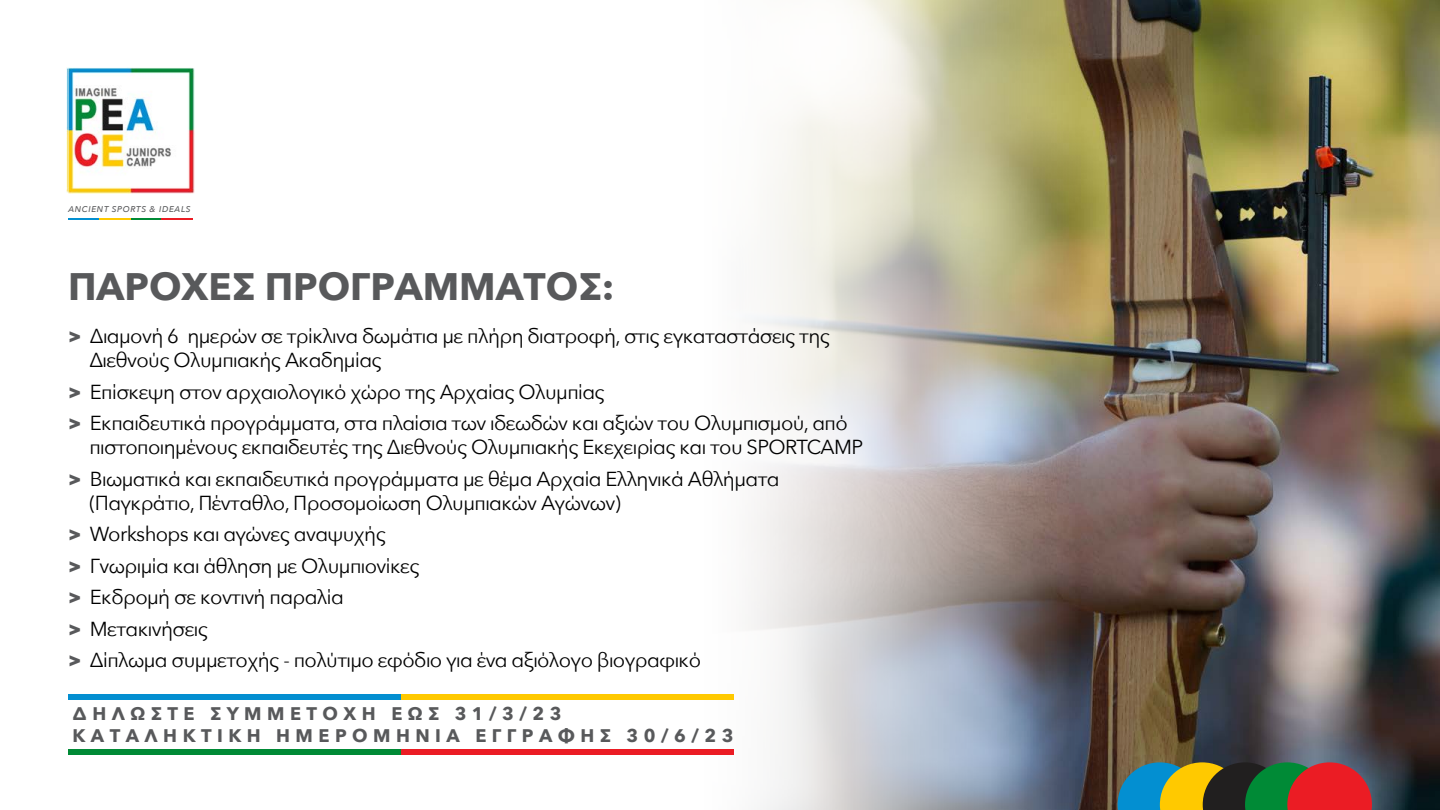
<style>
.page{position:relative;width:1440px;height:810px;background:#fff}
.page>*{position:absolute;margin:0;border:0;box-sizing:border-box;transform-origin:0 0}
.t1{font:700 38.25px "Avenir Next";color:#58595b}
.t2{font:20.25px/31.5px "Avenir Next";letter-spacing:-.03em;color:#000}
.t3{font:700 18.23px/21.9px "Avenir Next";letter-spacing:.3em;color:#58595b}
.t4{font:italic 500 8.4px "Avenir Next";letter-spacing:.08em;color:#58595b}
.s1{font-weight:800;color:#58595b}
</style>
<div class="page">
<hr style="left:68px;top:218px;width:31px;height:2px;background:#038fd1">
<hr style="left:130px;top:218px;width:31px;height:2px;background:#008a36">
<hr style="left:99px;top:218px;width:31px;height:2px;background:#ffc900">
<hr style="left:161px;top:218px;width:31px;height:2px;background:#eb1c24">
<img style="left:338px;top:0;width:1102px;height:810px">
<img style="left:68px;top:68px;width:126px;height:126px">
<svg style="left:1118px;top:762px;width:254px;height:48px;background:#766140"></svg>
<div style="left:68px;top:695px;width:333px;height:5px;background:#038fd1"></div>
<div style="left:68px;top:749px;width:333px;height:5px;background:#008a36"></div>
<div style="left:401px;top:695px;width:332px;height:5px;background:#ffc900"></div>
<div style="left:401px;top:749px;width:332px;height:5px;background:#eb1c24"></div>
<p class="t4" style="left:68px;top:202px;width:124px">ANCIENT SPORTS &amp; IDEALS</p>
<h1 class="t1" style="left:68px;top:254px;width:548px">ΠΑΡΟΧΕΣ ΠΡΟΓΡΑΜΜΑΤΟΣ:</h1>
<p class="t2" style="left:89px;top:323px;width:742px;line-height:24px;text-indent:-21px"><span class="s1">&gt;</span> Διαμονή 6 ημερών σε τρίκλινα δωμάτια με πλήρη διατροφή, στις εγκαταστάσεις της<br>Διεθνούς Ολυμπιακής Ακαδημίας</p>
<p class="t2" style="left:68px;top:375px;width:781px"><span class="s1">&gt;</span> Επίσκεψη στον αρχαιολογικό χώρο της Αρχαίας Ολυμπίας<br><span class="s1">&gt;</span> Εκπαιδευτικά προγράμματα, στα πλαίσια των ιδεωδών και αξιών του Ολυμπισμού, από</p>
<p class="t2" style="left:68px;top:431px;width:797px;text-indent:21px">πιστοποιημένους εκπαιδευτές της Διεθνούς Ολυμπιακής Εκεχειρίας και του SPORTCAMP <span class="s1">&gt;</span> Βιωματικά και εκπαιδευτικά προγράμματα με θέμα Αρχαία Ελληνικά Αθλήματα</p>
<p class="t2" style="left:68px;top:486px;width:634px;text-indent:21px">(Παγκράτιο, Πένταθλο, Προσομοίωση Ολυμπιακών Αγώνων)<br><span class="s1">&gt;</span> Workshops και αγώνες αναψυχής<br><span class="s1">&gt;</span> Γνωριμία και άθληση με Ολυμπιονίκες<br><span class="s1">&gt;</span> Εκδρομή σε κοντινή παραλία<br><span class="s1">&gt;</span> Μετακινήσεις<br><span class="s1">&gt;</span> Δίπλωμα συμμετοχής - πολύτιμο εφόδιο για ένα αξιόλογο βιογραφικό</p>
<p class="t3" style="left:73px;top:703px;width:662px">ΔΗΛΏΣΤΕ ΣΥΜΜΕΤΟΧΉ ΈΩ Σ 31/3/23<br>ΚΑΤΑΛΗΚΤΙΚΉ ΗΜΕΡΟΜΗΝΊ Α ΕΓΓΡΑΦΉ Σ 30/6/23</p>
</div>
